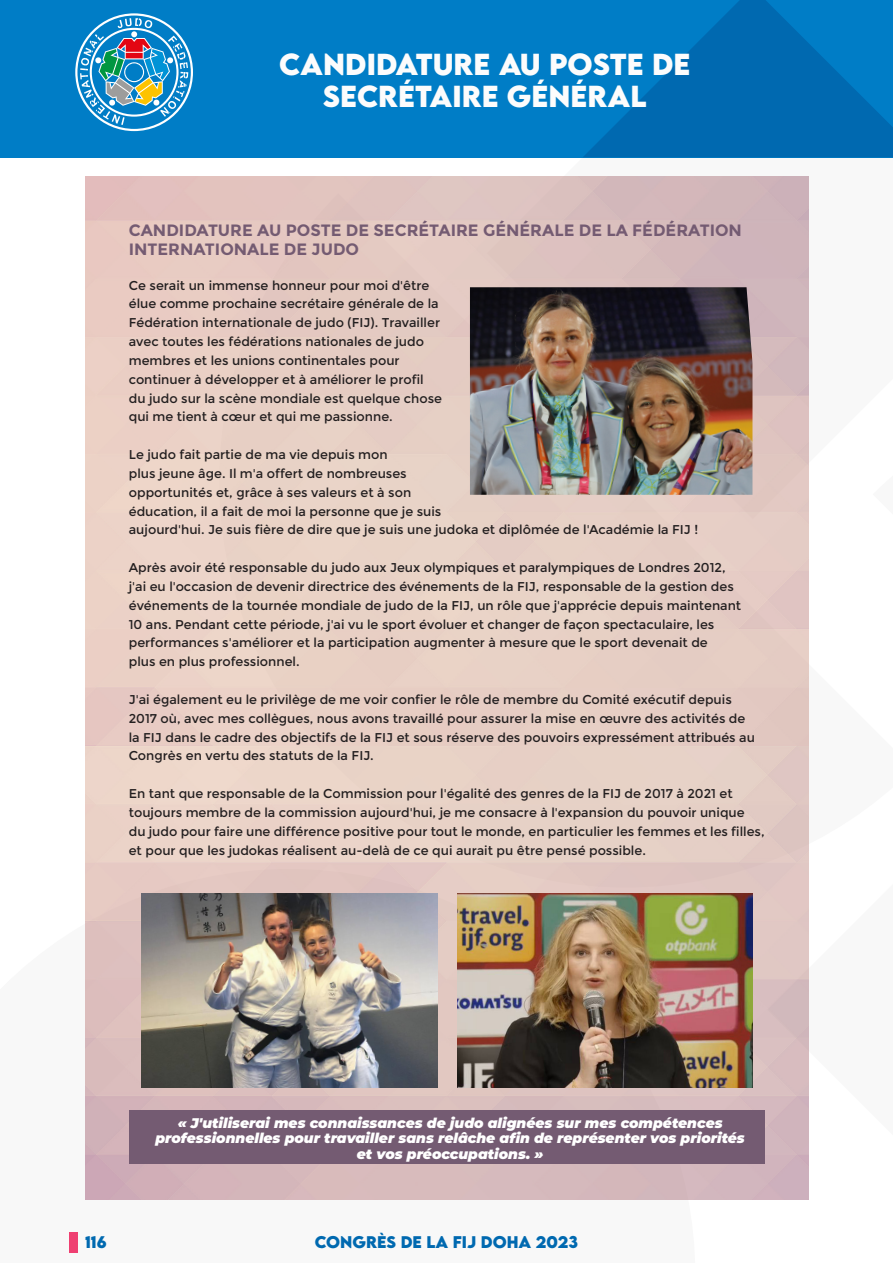
<style>
.page{position:relative;width:893px;height:1263px;background:#fff}
.page>*{position:absolute;margin:0;border:0;box-sizing:border-box;transform-origin:0 0}
.Page_headtitle{font:700 27px "LEMONMILK";color:#fcfcfc}
.t1{font:700 16.35px/19.6px "Montserrat";color:#745b72}
.t2{font:700 15px "LEMONMILK";color:#0069b0}
.t3{font:italic 900 13.95px/15.8px "Montserrat";color:#fff;text-align:center}
.t4{font:12.75px/18.9px "Montserrat";color:#231f20}
</style>
<div class="page">
<svg style="left:767px;top:744px;width:42px;height:456px"></svg>
<div style="left:0;top:0;width:893px;height:157px;background:#007dc6"></div>
<svg style="left:583px;top:0;width:310px;height:157px;fill:#0069b0"></svg>
<svg style="left:75px;top:13px;width:118px;height:118px"></svg>
<div style="left:69px;top:1232px;width:8px;height:20px;background:#ef3f71"></div>
<img style="left:85px;top:176px;width:723px;height:1023px">
<img style="left:470px;top:287px;width:282px;height:208px">
<img style="left:142px;top:893px;width:295px;height:194px">
<div style="left:129px;top:1110px;width:636px;height:54px;background:#745b72"></div>
<img style="left:457px;top:893px;width:295px;height:194px">
<p class="Page_headtitle" style="left:279px;top:46px;width:413px">CANDIDATURE au POSTE DE</p>
<p class="Page_headtitle" style="left:323px;top:78px;width:325px">SECRÉTAIRE GÉNÉRAL</p>
<p class="t1" style="left:129px;top:220px;width:615px">CANDIDATURE AU POSTE DE SECRÉTAIRE GÉNÉRALE DE LA FÉDÉRATION<br>INTERNATIONALE DE JUDO</p>
<p class="t4" style="left:129px;top:276px;width:315px">Ce serait un immense honneur pour moi d'être élue comme prochaine secrétaire générale de la Fédération internationale de judo (FIJ). Travailler avec toutes les fédérations nationales de judo membres et les unions continentales pour continuer à développer et à améliorer le profil du judo sur la scène mondiale est quelque chose qui me tient à cœur et qui me passionne.</p>
<p class="t4" style="left:129px;top:445px;width:571px">Le judo fait partie de ma vie depuis mon<br>plus jeune âge. Il m'a offert de nombreuses<br>opportunités et, grâce à ses valeurs et à son<br>éducation, il a fait de moi la personne que je suis<br>aujourd'hui. Je suis fière de dire que je suis une judoka et diplômée de l'Académie la FIJ !</p>
<p class="t4" style="left:129px;top:558px;width:614px">Après avoir été responsable du judo aux Jeux olympiques et paralympiques de Londres 2012, j'ai eu l'occasion de devenir directrice des événements de la FIJ, responsable de la gestion des événements de la tournée mondiale de judo de la FIJ, un rôle que j'apprécie depuis maintenant 10 ans. Pendant cette période, j'ai vu le sport évoluer et changer de façon spectaculaire, les performances s'améliorer et la participation augmenter à mesure que le sport devenait de<br>plus en plus professionnel.</p>
<p class="t4" style="left:129px;top:690px;width:628px">J'ai également eu le privilège de me voir confier le rôle de membre du Comité exécutif depuis 2017 où, avec mes collègues, nous avons travaillé pour assurer la mise en œuvre des activités de la FIJ dans le cadre des objectifs de la FIJ et sous réserve des pouvoirs expressément attribués au Congrès en vertu des statuts de la FIJ.</p>
<p class="t4" style="left:129px;top:784px;width:637px">En tant que responsable de la Commission pour l'égalité des genres de la FIJ de 2017 à 2021 et toujours membre de la commission aujourd'hui, je me consacre à l'expansion du pouvoir unique du judo pour faire une différence positive pour tout le monde, en particulier les femmes et les filles, et pour que les judokas réalisent au-delà de ce qui aurait pu être pensé possible.</p>
<p class="t3" style="left:155px;top:1114px;width:591px">« J'utiliserai mes connaissances de judo alignées sur mes compétences professionnelles pour travailler sans relâche afin de représenter vos priorités et vos préoccupations. »</p>
<p class="t2" style="left:85px;top:1232px;width:23px">116</p>
<p class="t2" style="left:315px;top:1232px;width:265px">CONGRèS DE LA FIJ DOHA 2023</p>
</div>
